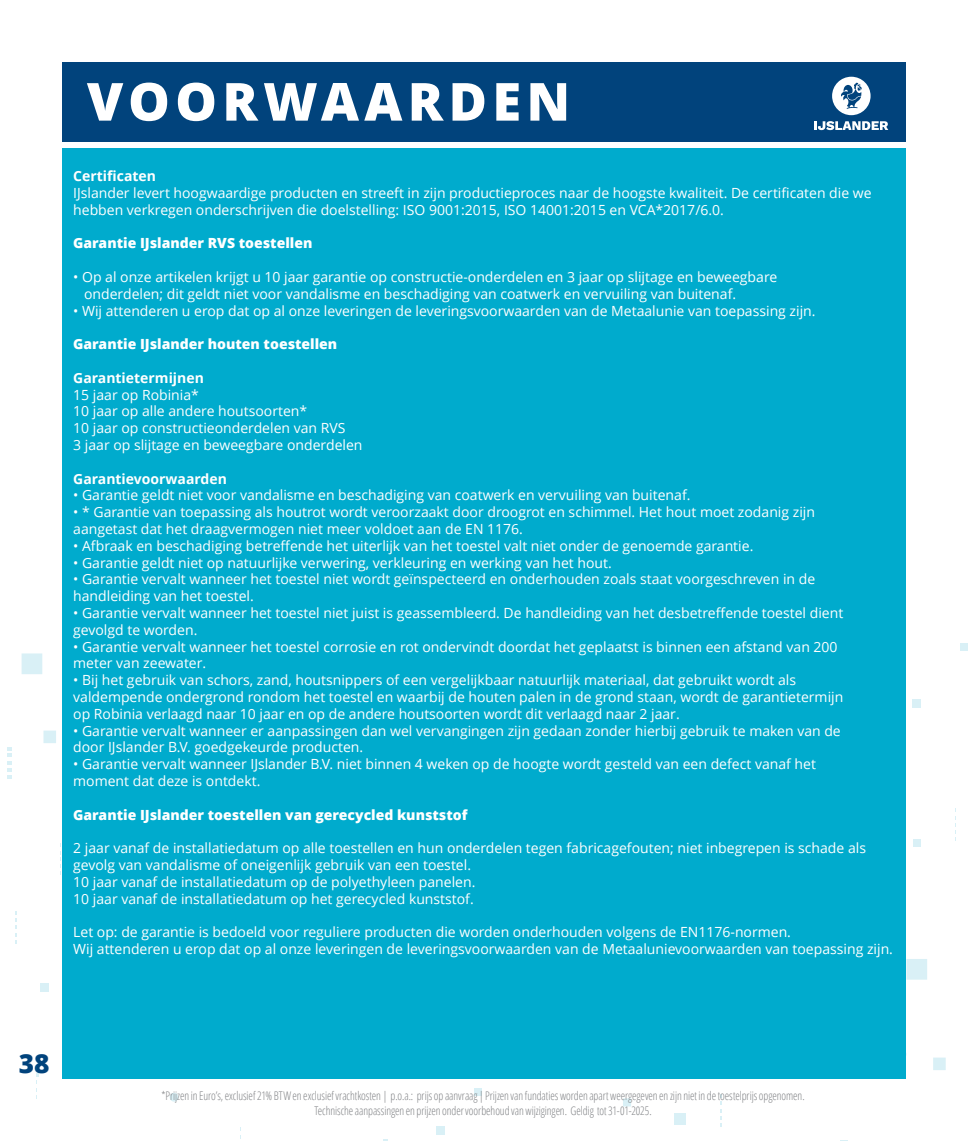
<style>
.page{position:relative;width:968px;height:1141px;background:#fff}
.page>*{position:absolute;margin:0;border:0;box-sizing:border-box;transform-origin:0 0}
.t1{font:800 52.5px "Open Sans";letter-spacing:.1em;color:#fff}
.t2{font:800 26.25px "Open Sans";color:#01437c}
.tekst{font:14px/16.8px "Open Sans";color:#fff}
.tekst-2{font:800 14px "Open Sans";color:#fff}
.tekst-3{font:700 14px "Open Sans";color:#fff}
.t3{font:300 condensed 11.9px/14.3px "Open Sans";letter-spacing:-.005em;color:#808285;text-align:center;scale:.95 1}
</style>
<div class="page">
<div style="left:40px;top:983px;width:9px;height:9px;background:#d9f0f6"></div>
<div style="left:169px;top:1093px;width:9px;height:9px;background:#d9f0f6;border-radius:50%"></div>
<svg style="left:43px;top:731px;width:13px;height:12px"></svg>
<svg style="left:7px;top:747px;width:5px;height:32px"></svg>
<svg style="left:15px;top:911px;width:2px;height:32px"></svg>
<svg style="left:60px;top:843px;width:1px;height:32px"></svg>
<svg style="left:36px;top:1066px;width:2px;height:32px"></svg>
<div style="left:912px;top:699px;width:9px;height:9px;background:#d9f0f6"></div>
<div style="left:960px;top:643px;width:7px;height:7px;background:#d9f0f6"></div>
<div style="left:912px;top:840px;width:8px;height:7px;background:#d9f0f6"></div>
<svg style="left:623px;top:1098px;width:8px;height:8px"></svg>
<svg style="left:933px;top:1058px;width:12px;height:12px"></svg>
<svg style="left:955px;top:808px;width:1px;height:33px"></svg>
<div style="left:436px;top:1126px;width:9px;height:9px;background:#d9f0f6"></div>
<svg style="left:906px;top:959px;width:21px;height:21px"></svg>
<svg style="left:22px;top:653px;width:20px;height:21px"></svg>
<div style="left:474px;top:1088px;width:8px;height:7px;background:#d9f0f6"></div>
<div style="left:674px;top:1113px;width:11px;height:11px;background:#d9f0f6"></div>
<svg style="left:720px;top:1095px;width:1px;height:31px"></svg>
<div style="left:62px;top:149px;width:843px;height:930px;background:#00abcd"></div>
<div style="left:62px;top:62px;width:843px;height:79px;background:#01437c"></div>
<svg style="left:814px;top:121px;width:74px;height:9px"></svg>
<div style="left:832px;top:77px;width:38px;height:38px;background:#fff;border-radius:50%"></div>
<svg style="left:841px;top:82px;width:21px;height:27px"></svg>
<p class="t1" style="left:87px;top:71px;width:485px">VOORWAARDEN</p>
<p class="tekst-3" style="left:73px;top:168px;width:84px">Certificaten</p>
<p class="tekst" style="left:73px;top:185px;width:799px">IJslander levert hoogwaardige producten en streeft in zijn productieproces naar de hoogste kwaliteit. De certificaten die we hebben verkregen onderschrijven die doelstelling: ISO 9001:2015, ISO 14001:2015 en VCA*2017/6.0.</p>
<p class="tekst-2" style="left:73px;top:235px;width:241px">Garantie IJslander RVS toestellen</p>
<p class="tekst" style="left:73px;top:269px;width:705px">• Op al onze artikelen krijgt u 10 jaar garantie op constructie-onderdelen en 3 jaar op slijtage en beweegbare</p>
<p class="tekst" style="left:84px;top:286px;width:653px">onderdelen; dit geldt niet voor vandalisme en beschadiging van coatwerk en vervuiling van buitenaf.</p>
<p class="tekst" style="left:73px;top:302px;width:743px">• Wij attenderen u erop dat op al onze leveringen de leveringsvoorwaarden van de Metaalunie van toepassing zijn.</p>
<p class="tekst-2" style="left:73px;top:336px;width:265px">Garantie IJslander houten toestellen</p>
<p class="tekst-3" style="left:73px;top:370px;width:132px">Garantietermijnen</p>
<p class="tekst" style="left:73px;top:386px;width:127px">15 jaar op Robinia*</p>
<p class="tekst" style="left:73px;top:403px;width:235px">10 jaar op alle andere houtsoorten*</p>
<p class="tekst" style="left:73px;top:420px;width:274px">10 jaar op constructieonderdelen van RVS</p>
<p class="tekst" style="left:73px;top:437px;width:291px">3 jaar op slijtage en beweegbare onderdelen</p>
<p class="tekst-3" style="left:73px;top:471px;width:155px">Garantievoorwaarden</p>
<p class="tekst" style="left:73px;top:487px;width:618px">• Garantie geldt niet voor vandalisme en beschadiging van coatwerk en vervuiling van buitenaf.</p>
<p class="tekst" style="left:73px;top:504px;width:743px">• * Garantie van toepassing als houtrot wordt veroorzaakt door droogrot en schimmel. Het hout moet zodanig zijn aangetast dat het draagvermogen niet meer voldoet aan de EN 1176.</p>
<p class="tekst" style="left:73px;top:538px;width:681px">• Afbraak en beschadiging betreffende het uiterlijk van het toestel valt niet onder de genoemde garantie.</p>
<p class="tekst" style="left:73px;top:554px;width:540px">• Garantie geldt niet op natuurlijke verwering, verkleuring en werking van het hout.</p>
<p class="tekst" style="left:73px;top:571px;width:743px">• Garantie vervalt wanneer het toestel niet wordt geïnspecteerd en onderhouden zoals staat voorgeschreven in de handleiding van het toestel.</p>
<p class="tekst" style="left:73px;top:605px;width:771px">• Garantie vervalt wanneer het toestel niet juist is geassembleerd. De handleiding van het desbetreffende toestel dient gevolgd te worden.</p>
<p class="tekst" style="left:73px;top:638px;width:765px">• Garantie vervalt wanneer het toestel corrosie en rot ondervindt doordat het geplaatst is binnen een afstand van 200 meter van zeewater.</p>
<p class="tekst" style="left:73px;top:672px;width:771px">• Bij het gebruik van schors, zand, houtsnippers of een vergelijkbaar natuurlijk materiaal, dat gebruikt wordt als valdempende ondergrond rondom het toestel en waarbij de houten palen in de grond staan, wordt de garantietermijn</p>
<p class="tekst" style="left:73px;top:706px;width:608px">op Robinia verlaagd naar 10 jaar en op de andere houtsoorten wordt dit verlaagd naar 2 jaar.</p>
<p class="tekst" style="left:73px;top:722px;width:769px">• Garantie vervalt wanneer er aanpassingen dan wel vervangingen zijn gedaan zonder hierbij gebruik te maken van de door IJslander B.V. goedgekeurde producten.</p>
<p class="tekst" style="left:73px;top:756px;width:744px">• Garantie vervalt wanneer IJslander B.V. niet binnen 4 weken op de hoogte wordt gesteld van een defect vanaf het moment dat deze is ontdekt.</p>
<p class="tekst-2" style="left:73px;top:806px;width:396px">Garantie IJslander toestellen van gerecycled kunststof</p>
<p class="tekst" style="left:73px;top:840px;width:794px">2 jaar vanaf de installatiedatum op alle toestellen en hun onderdelen tegen fabricagefouten; niet inbegrepen is schade als</p>
<p class="tekst" style="left:73px;top:857px;width:403px">gevolg van vandalisme of oneigenlijk gebruik van een toestel.<br>10 jaar vanaf de installatiedatum op de polyethyleen panelen.<br>10 jaar vanaf de installatiedatum op het gerecycled kunststof.</p>
<p class="tekst" style="left:73px;top:924px;width:719px">Let op: de garantie is bedoeld voor reguliere producten die worden onderhouden volgens de EN1176-normen.</p>
<p class="tekst" style="left:73px;top:941px;width:821px">Wij attenderen u erop dat op al onze leveringen de leveringsvoorwaarden van de Metaalunievoorwaarden van toepassing zijn.</p>
<h2 class="t2" style="left:19px;top:1048px;width:32px">38</h2>
<p class="t3" style="left:161px;top:1089px;width:678px">*Prijzen in Euro’s, exclusief 21% BTW en exclusief vrachtkosten | p.o.a.: prijs op aanvraag | Prijzen van fundaties worden apart weergegeven en zijn niet in de toestelprijs opgenomen.<br>Technische aanpassingen en prijzen onder voorbehoud van wijzigingen. Geldig tot 31-01-2025.</p>
</div>
